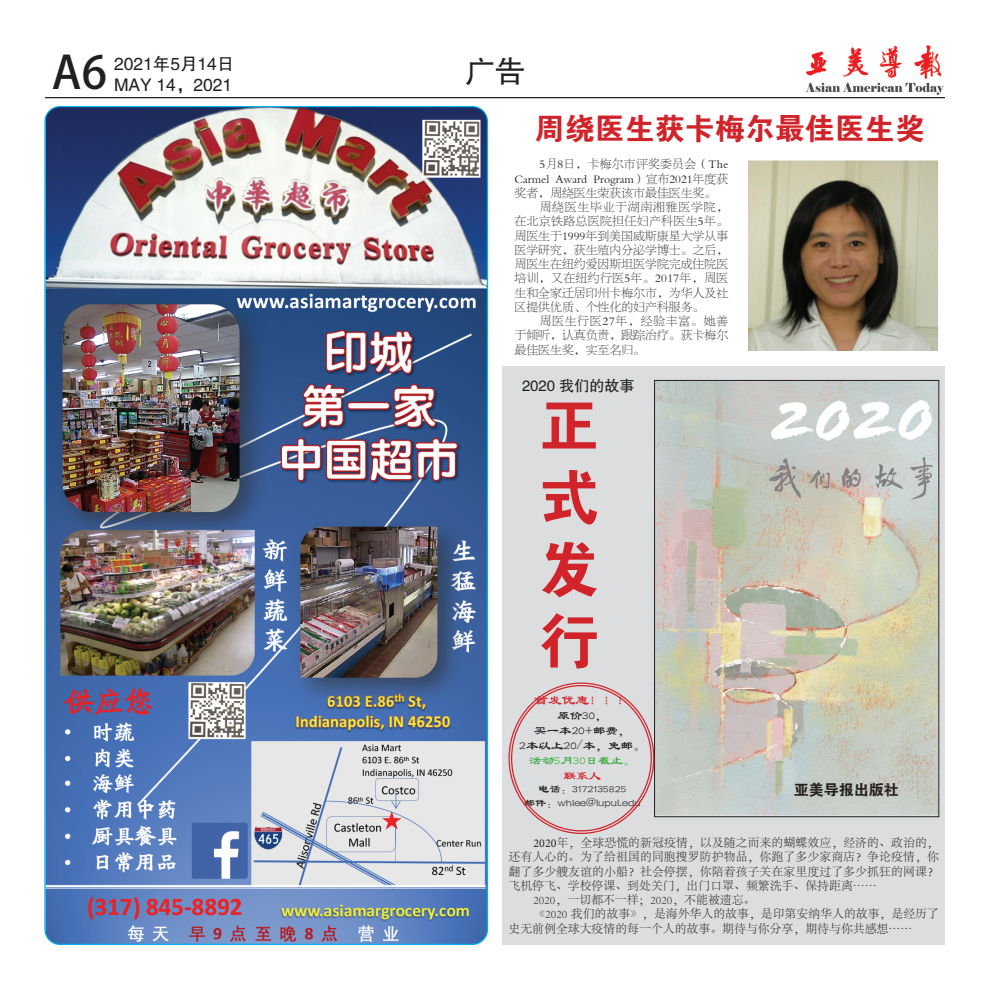
<style>
.page{position:relative;width:990px;height:990px;background:#fff}
.page>*{position:absolute;margin:0;border:0;box-sizing:border-box;transform-origin:0 0}
.t1{font:60px/72px "FZDHTJW GB1 0";color:#d1232a;text-align:justify}
.t2{font:45px "Adobe Heiti Std";color:#231f20}
.t3{font:30px "FZDHTJW GB1 0";color:#d1232a}
.t4{font:30px "FZHTJW GB1 0";color:#231f20}
.t5{font:17.5px/21px "FZHTFW GB1 0";color:#231f20}
.t6{font:15px "FZHTJW GB1 0";color:#231f20}
.t7{font:15px "FZDHTJW GB1 0";color:#231f20}
.t8{font:13.75px "FZLSJW GB1 0";color:#d1232a}
.t9{font:12.5px/15px "FZLSJW GB1 0";color:#231f20;text-align:center}
.t10{font:12.5px "FZLSJW GB1 0";color:#40ae49}
.t11{font:12.5px "FZLSJW GB1 0";color:#d1232a}
.t12{font:11.88px/14.2px "FZBSJW GB1 0";color:#231f20;text-align:justify}
.t13{font:300 11.88px "Adobe Song Std";color:#231f20}
.t14{font:11.25px/13.5px "FZLSJW GB1 0";color:#231f20;text-align:center}
.s1{font-family:"Minion Pro";font-weight:400}
</style>
<div class="page">
<div style="left:502px;top:366px;width:443px;height:579px;background:#dcdddf"></div>
<hr style="left:45px;top:97px;width:900px;height:1px;background:#231f20">
<img style="left:805px;top:45px;width:139px;height:49px">
<img style="left:46px;top:108px;width:440px;height:835px">
<img style="left:748px;top:160px;width:191px;height:191px">
<img style="left:656px;top:382px;width:281px;height:432px">
<div style="left:654px;top:380px;width:285px;height:437px;border:1px solid #231f20"></div>
<h2 class="t2" style="left:52px;top:46px;width:57px">A6</h2>
<h3 class="t5" style="left:114px;top:54px;width:122px">2021年5月14日<br>MAY 14，2021</h3>
<h3 class="t4" style="left:465px;top:55px;width:61px">广告</h3>
<h3 class="t3" style="left:535px;top:112px;width:391px">周绕医生获卡梅尔最佳医生奖</h3>
<p class="t12" style="left:515px;top:158px;width:215px;text-indent:25px">5月8日，卡梅尔市评奖委员会（The Carmel Award Program）宣布2021年度获奖者，周绕医生荣获该市最佳医生奖。</p>
<p class="t12" style="left:515px;top:200px;width:215px;text-indent:25px">周绕医生毕业于湖南湘雅医学院，在北京铁路总医院担任妇产科医生5年。周医生于1999年到美国威斯康星大学从事医学研究，获生殖内分泌学博士。之后，周医生在纽约爱因斯坦医学院完成住院医培训，又在纽约行医5年。2017年，周医生和全家迁居印州卡梅尔市，为华人及社区提供优质、个性化的妇产科服务。</p>
<p class="t12" style="left:515px;top:314px;width:215px;text-indent:25px">周医生行医27年，经验丰富。她善于倾听，认真负责，跟踪治疗。获卡梅尔最佳医生奖，实至名归。</p>
<p class="t6" style="left:522px;top:377px;width:114px">2020 我们的故事</p>
<h1 class="t1" style="left:539px;top:392px;width:61px">正式发行</h1>
<p class="t8" style="left:534px;top:693px;width:98px">首发优惠！！！</p>
<p class="t9" style="left:519px;top:709px;width:128px">原价30，<br>买一本20+邮费，<br>2本以上20/本，免邮。</p>
<p class="t10" style="left:529px;top:754px;width:108px">活动5月30日截止。</p>
<p class="t11" style="left:564px;top:769px;width:39px">联系人</p>
<p class="t14" style="left:524px;top:783px;width:118px">电话：3172135825<br>邮件：whlee@iupui.edu</p>
<p class="t13" style="left:533px;top:836px;width:407px"><span class="s1">2020</span>年，全球恐慌的新冠疫情，以及随之而来的蝴蝶效应，经济的、政治的，</p>
<p class="t13" style="left:509px;top:851px;width:432px">还有人心的。为了给祖国的同胞搜罗防护物品，你跑了多少家商店？争论疫情，你</p>
<p class="t13" style="left:509px;top:865px;width:432px">翻了多少艘友谊的小船？社会停摆，你陪着孩子关在家里度过了多少抓狂的网课？</p>
<p class="t13" style="left:509px;top:879px;width:370px">飞机停飞、学校停课、到处关门，出门口罩、频繁洗手、保持距离……</p>
<p class="t13" style="left:533px;top:893px;width:224px">2020，一切都不一样；2020，不能被遗忘。</p>
<p class="t13" style="left:533px;top:908px;width:407px">《2020 我们的故事》，是海外华人的故事，是印第安纳华人的故事，是经历了</p>
<p class="t13" style="left:509px;top:922px;width:405px">史无前例全球大疫情的每一个人的故事。期待与你分享，期待与你共感想……</p>
<p class="t7" style="left:794px;top:782px;width:106px">亚美导报出版社</p>
</div>
